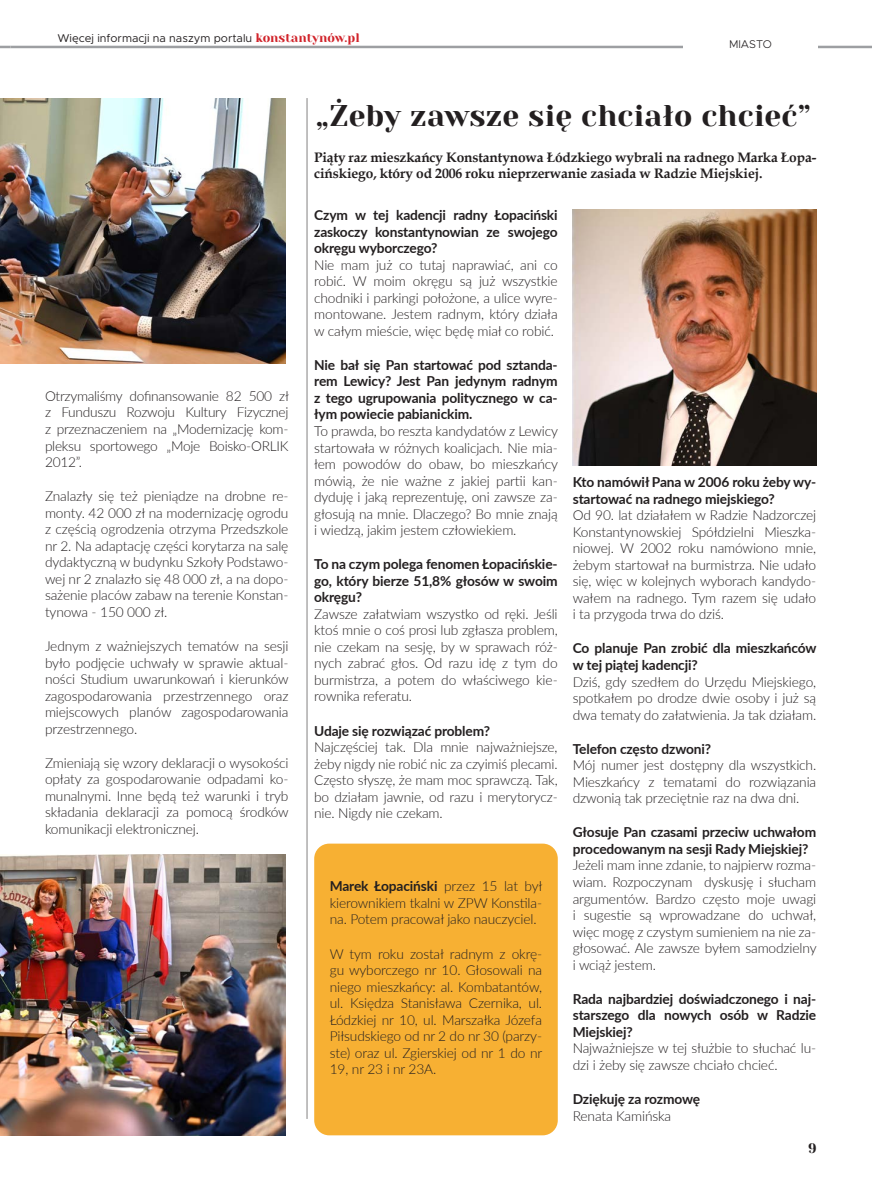
<style>
.page{position:relative;width:872px;height:1191px;background:#fff}
.page>*{position:absolute;margin:0;border:0;box-sizing:border-box;transform-origin:0 0}
.t1{font:30px "Yeseva One";letter-spacing:.01em;color:#231f20}
.t2{font:300 13.75px/16.5px "Lato";letter-spacing:-.01em;color:#231f20;text-align:justify}
.t3{font:700 13.75px/16.5px "Lato";letter-spacing:-.01em;color:#231f20;text-align:justify}
.t4{font:700 13.75px/16.5px "Book Antiqua";letter-spacing:-.01em;color:#231f20}
.t5{font:13.75px "Yeseva One";color:#231f20}
.t6{font:11.25px "Metropolis";color:#231f20}
.t7{font:300 11.25px "Metropolis";color:#231f20}
.s1{font-family:"Yeseva One";font-size:12.5px;color:#d1232a}
.s2{font-weight:700}
</style>
<div class="page">
<svg style="left:0;top:46px;width:11px;height:2px"></svg>
<hr style="left:11px;top:46px;width:861px;height:2px;background:#9d9fa2">
<div style="left:314px;top:843px;width:244px;height:292px;background:#f7b033;border-radius:15px"></div>
<div style="left:683px;top:40px;width:134px;height:10px;background:#fff"></div>
<img style="left:0;top:98px;width:285px;height:266px">
<img style="left:573px;top:209px;width:243px;height:256px">
<hr style="left:307px;top:98px;width:1px;height:1021px;background:#231f20">
<img style="left:0;top:854px;width:285px;height:281px">
<p class="t6" style="left:57px;top:32px;width:304px">Więcej informacji na naszym portalu <span class="s1">konstantynów.pl</span></p>
<p class="t7" style="left:729px;top:38px;width:44px">MIASTO</p>
<p class="t2" style="left:45px;top:387px;width:245px">Otrzymaliśmy dofinansowanie 82 500 zł z Funduszu Rozwoju Kultury Fizycznej z przeznaczeniem na „Modernizację kom&shy;pleksu sportowego „Moje Boisko-ORLIK 2012”.</p>
<p class="t2" style="left:45px;top:487px;width:245px">Znalazły się też pieniądze na drobne re&shy;monty. 42 000 zł na modernizację ogrodu z częścią ogrodzenia otrzyma Przedszkole nr 2. Na adaptację części korytarza na salę dydaktyczną w budynku Szkoły Podstawo&shy;wej nr 2 znalazło się 48 000 zł, a na dopo&shy;sażenie placów zabaw na terenie Konstan&shy;tynowa - 150 000 zł.</p>
<p class="t2" style="left:45px;top:637px;width:245px">Jednym z ważniejszych tematów na sesji było podjęcie uchwały w sprawie aktual&shy;ności Studium uwarunkowań i kierunków zagospodarowania przestrzennego oraz miejscowych planów zagospodarowania przestrzennego.</p>
<p class="t2" style="left:45px;top:754px;width:245px">Zmieniają się wzory deklaracji o wysokości opłaty za gospodarowanie odpadami ko&shy;munalnymi. Inne będą też warunki i tryb składania deklaracji za pomocą środków komunikacji elektronicznej.</p>
<p class="t1" style="left:316px;top:97px;width:496px">„Żeby zawsze się chciało chcieć”</p>
<p class="t4" style="left:314px;top:149px;width:503px">Piąty raz mieszkańcy Konstantynowa Łódzkiego wybrali na radnego Marka Łopa&shy;cińskiego, który od 2006 roku nieprzerwanie zasiada w Radzie Miejskiej.</p>
<p class="t3" style="left:314px;top:206px;width:245px">Czym w tej kadencji radny Łopaciński zaskoczy konstantynowian ze swojego okręgu wyborczego?</p>
<p class="t2" style="left:314px;top:256px;width:245px">Nie mam już co tutaj naprawiać, ani co robić. W moim okręgu są już wszystkie chodniki i parkingi położone, a ulice wyre&shy;montowane. Jestem radnym, który działa w całym mieście, więc będę miał co robić.</p>
<p class="t3" style="left:314px;top:356px;width:245px">Nie bał się Pan startować pod sztanda&shy;rem Lewicy? Jest Pan jedynym radnym z tego ugrupowania politycznego w ca&shy;łym powiecie pabianickim.</p>
<p class="t2" style="left:314px;top:422px;width:245px">To prawda, bo reszta kandydatów z Lewicy startowała w różnych koalicjach. Nie mia&shy;łem powodów do obaw, bo mieszkańcy mówią, że nie ważne z jakiej partii kan&shy;dyduję i jaką reprezentuję, oni zawsze za&shy;głosują na mnie. Dlaczego? Bo mnie znają i wiedzą, jakim jestem człowiekiem.</p>
<p class="t3" style="left:314px;top:555px;width:245px">To na czym polega fenomen Łopacińskie&shy;go, który bierze 51,8% głosów w swoim okręgu?</p>
<p class="t2" style="left:314px;top:605px;width:245px">Zawsze załatwiam wszystko od ręki. Jeśli ktoś mnie o coś prosi lub zgłasza problem, nie czekam na sesję, by w sprawach róż&shy;nych zabrać głos. Od razu idę z tym do burmistrza, a potem do właściwego kie&shy;rownika referatu.</p>
<p class="t3" style="left:314px;top:721px;width:177px">Udaje się rozwiązać problem?</p>
<p class="t2" style="left:314px;top:738px;width:245px">Najczęściej tak. Dla mnie najważniejsze, żeby nigdy nie robić nic za czyimiś plecami.<br>Często słyszę, że mam moc sprawczą. Tak, bo działam jawnie, od razu i merytorycz&shy;nie. Nigdy nie czekam.</p>
<p class="t2" style="left:330px;top:877px;width:214px"><span class="s2">Marek Łopaciński</span> przez 15 lat był kierownikiem tkalni w ZPW Konstila&shy;na. Potem pracował jako nauczyciel.</p>
<p class="t2" style="left:330px;top:945px;width:214px">W tym roku został radnym z okrę&shy;gu wyborczego nr 10. Głosowali na niego mieszkańcy: al. Kombatantów, ul. Księdza Stanisława Czernika, ul.<br>Łódzkiej nr 10, ul. Marszałka Józefa Piłsudskiego od nr 2 do nr 30 (parzy&shy;ste) oraz ul. Zgierskiej od nr 1 do nr 19, nr 23 i nr 23A.</p>
<p class="t3" style="left:573px;top:473px;width:245px">Kto namówił Pana w 2006 roku żeby wy&shy;startować na radnego miejskiego?</p>
<p class="t2" style="left:573px;top:506px;width:245px">Od 90. lat działałem w Radzie Nadzorczej Konstantynowskiej Spółdzielni Mieszka&shy;niowej. W 2002 roku namówiono mnie, żebym startował na burmistrza. Nie udało się, więc w kolejnych wyborach kandydo&shy;wałem na radnego. Tym razem się udało i ta przygoda trwa do dziś.</p>
<p class="t3" style="left:573px;top:639px;width:245px">Co planuje Pan zrobić dla mieszkańców w tej piątej kadencji?</p>
<p class="t2" style="left:573px;top:673px;width:245px">Dziś, gdy szedłem do Urzędu Miejskiego, spotkałem po drodze dwie osoby i już są dwa tematy do załatwienia. Ja tak działam.</p>
<p class="t3" style="left:573px;top:740px;width:140px">Telefon często dzwoni?</p>
<p class="t2" style="left:573px;top:756px;width:245px">Mój numer jest dostępny dla wszystkich.<br>Mieszkańcy z tematami do rozwiązania dzwonią tak przeciętnie raz na dwa dni.</p>
<p class="t3" style="left:573px;top:823px;width:245px">Głosuje Pan czasami przeciw uchwałom procedowanym na sesji Rady Miejskiej?</p>
<p class="t2" style="left:573px;top:856px;width:245px">Jeżeli mam inne zdanie, to najpierw rozma&shy;wiam. Rozpoczynam dyskusję i słucham argumentów. Bardzo często moje uwagi i sugestie są wprowadzane do uchwał, więc mogę z czystym sumieniem na nie za&shy;głosować. Ale zawsze byłem samodzielny i wciąż jestem.</p>
<p class="t3" style="left:573px;top:990px;width:245px">Rada najbardziej doświadczonego i naj&shy;starszego dla nowych osób w Radzie Miejskiej?</p>
<p class="t2" style="left:573px;top:1039px;width:245px">Najważniejsze w tej służbie to słuchać lu&shy;dzi i żeby się zawsze chciało chcieć.</p>
<p class="t3" style="left:573px;top:1090px;width:129px">Dziękuję za rozmowę</p>
<p class="t2" style="left:573px;top:1106px;width:100px">Renata Kamińska</p>
<p class="t5" style="left:808px;top:1140px;width:10px">9</p>
</div>
